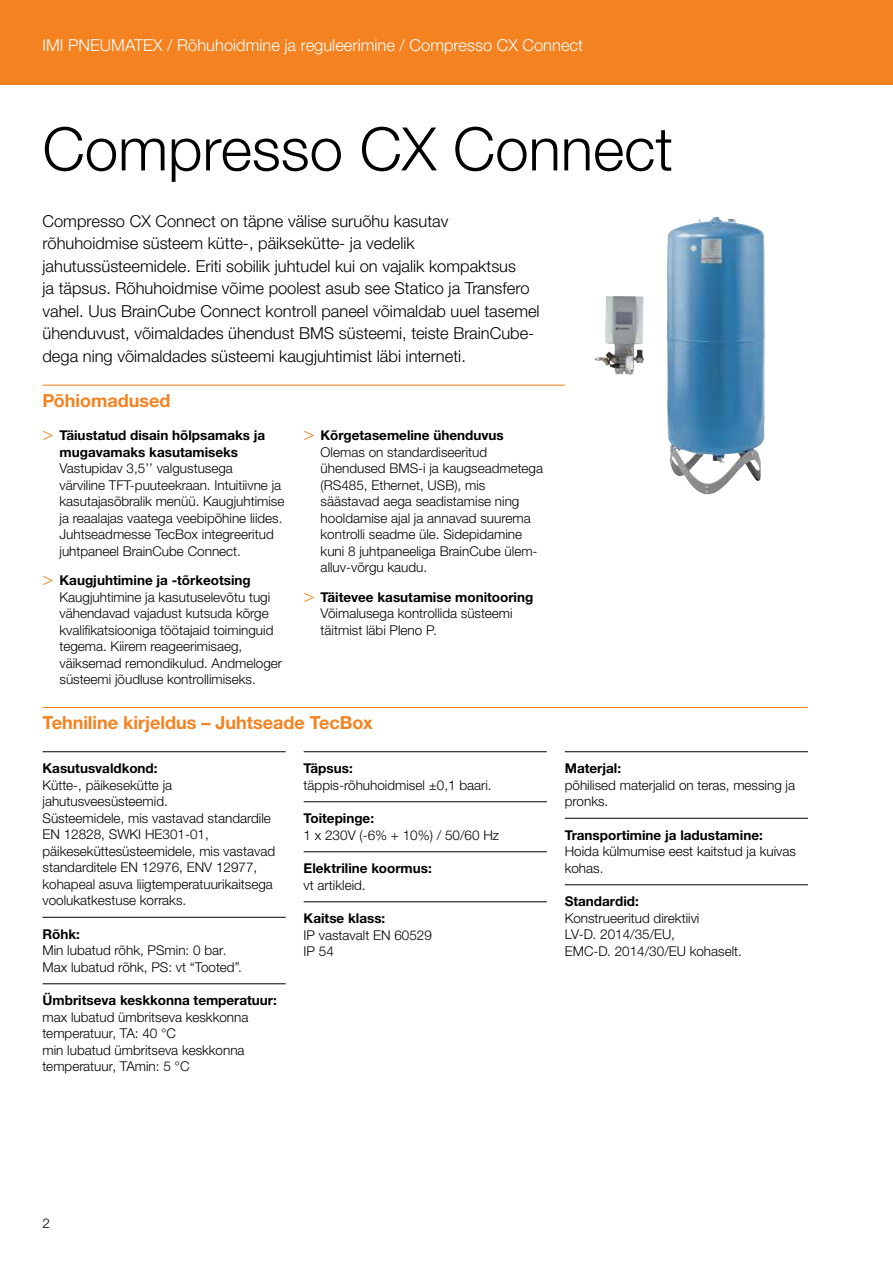
<style>
.page{position:relative;width:893px;height:1263px;background:#fff}
.page>*{position:absolute;margin:0;border:0;box-sizing:border-box;transform-origin:0 0}
.t1{font:300 60px "Helvetica Neue LTW1 G";color:#000}
.t2{font:700 18px "Helvetica Neue LTW1 G";color:#f58220}
.t3{font:300 16.5px/22.5px "Helvetica Neue LTW1 G";color:#000}
.t4{font:300 16.5px "Helvetica Neue LTW1 G";color:#fff}
.t5{font:300 13.5px/16.5px "Helvetica Neue LTW1 G";color:#000}
.t6{font:700 13.5px/16.5px "Helvetica Neue LTW1 G";color:#000}
.s1{font-family:"Helvetica Neue LT Std";font-weight:300;font-size:18px;color:#f58220}
.s2{font-family:"Helvetica Neue LT Std";font-size:18px;color:#f58220}
.s3{font-weight:700}
</style>
<div class="page">
<div style="left:0;top:0;width:893px;height:85px;background:#f58220"></div>
<hr style="left:43px;top:385px;width:522px;height:1px;background:#f58220">
<hr style="left:43px;top:707px;width:765px;height:1px;background:#f58220">
<hr style="left:43px;top:751px;width:243px;height:1px;background:#000">
<hr style="left:43px;top:917px;width:243px;height:1px;background:#000">
<hr style="left:43px;top:983px;width:243px;height:1px;background:#000">
<hr style="left:304px;top:751px;width:243px;height:1px;background:#000">
<hr style="left:304px;top:801px;width:243px;height:1px;background:#000">
<hr style="left:304px;top:851px;width:243px;height:1px;background:#000">
<hr style="left:304px;top:901px;width:243px;height:1px;background:#000">
<hr style="left:565px;top:751px;width:243px;height:1px;background:#000">
<hr style="left:565px;top:818px;width:243px;height:1px;background:#000">
<hr style="left:565px;top:884px;width:243px;height:1px;background:#000">
<img style="left:666px;top:217px;width:99px;height:278px">
<p class="t4" style="left:43px;top:35px;width:542px">IMI PNEUMATEX / Rõhuhoidmine ja reguleerimine / Compresso CX Connect</p>
<h1 class="t1" style="left:43px;top:112px;width:632px">Compresso CX Connect</h1>
<p class="t3" style="left:43px;top:210px;width:499px">Compresso CX Connect on täpne välise suruõhu kasutav rõhuhoidmise süsteem kütte-, päiksekütte- ja vedelik jahutussüsteemidele. Eriti sobilik juhtudel kui on vajalik kompaktsus<br>ja täpsus. Rõhuhoidmise võime poolest asub see Statico ja Transfero vahel. Uus BrainCube Connect kontroll paneel võimaldab uuel tasemel ühenduvust, võimaldades ühendust BMS süsteemi, teiste BrainCube&shy;dega ning võimaldades süsteemi kaugjuhtimist läbi interneti.</p>
<h2 class="t2" style="left:43px;top:389px;width:130px">Põhiomadused</h2>
<p class="t6" style="left:60px;top:427px;width:207px;text-indent:-17px"><span class="s1">&gt;</span> Täiustatud disain hõlpsamaks ja mugavamaks kasutamiseks</p>
<p class="t5" style="left:60px;top:460px;width:226px">Vastupidav 3,5’’ valgustusega<br>värviline TFT-puuteekraan. Intuitiivne ja kasutajasõbralik menüü. Kaugjuhtimise ja reaalajas vaatega veebipõhine liides.<br>Juhtseadmesse TecBox integreeritud juhtpaneel BrainCube Connect.</p>
<p class="t5" style="left:60px;top:572px;width:224px;text-indent:-17px"><span class="s2">&gt;</span> <span class="s3">Kaugjuhtimine ja -tõrkeotsing </span>Kaugjuhtimine ja kasutuselevõtu tugi vähendavad vajadust kutsuda kõrge kvalifikatsiooniga töötajaid toiminguid tegema. Kiirem reageerimisaeg, väiksemad remondikulud. Andmeloger süsteemi jõudluse kontrollimiseks.</p>
<p class="t5" style="left:321px;top:427px;width:224px;text-indent:-17px"><span class="s2">&gt;</span> <span class="s3">Kõrgetasemeline ühenduvus<br></span>Olemas on standardiseeritud ühendused BMS-i ja kaugseadmetega (RS485, Ethernet, USB), mis säästavad aega seadistamise ning hooldamise ajal ja annavad suurema kontrolli seadme üle. Sidepidamine kuni 8 juhtpaneeliga BrainCube ülem&shy;alluv-võrgu kaudu.</p>
<p class="t5" style="left:321px;top:589px;width:214px;text-indent:-17px"><span class="s2">&gt;</span> <span class="s3">Täitevee kasutamise monitooring<br></span>Võimalusega kontrollida süsteemi täitmist läbi Pleno P.</p>
<h2 class="t2" style="left:43px;top:712px;width:332px">Tehniline kirjeldus – Juhtseade TecBox</h2>
<p class="t6" style="left:43px;top:760px;width:117px">Kasutusvaldkond:</p>
<p class="t5" style="left:43px;top:777px;width:234px">Kütte-, päikesekütte ja jahutusveesüsteemid.<br>Süsteemidele, mis vastavad standardile<br>EN 12828, SWKI HE301-01, päikeseküttesüsteemidele, mis vastavad standarditele EN 12976, ENV 12977, kohapeal asuva liigtemperatuurikaitsega voolukatkestuse korraks.</p>
<p class="t6" style="left:43px;top:926px;width:39px">Rõhk:</p>
<p class="t5" style="left:43px;top:942px;width:201px">Min lubatud rõhk, PSmin: 0 bar.<br>Max lubatud rõhk, PS: vt “Tooted”.</p>
<p class="t6" style="left:43px;top:992px;width:236px">Ümbritseva keskkonna temperatuur:</p>
<p class="t5" style="left:43px;top:1009px;width:207px">max lubatud ümbritseva keskkonna temperatuur, TA: 40 °C<br>min lubatud ümbritseva keskkonna temperatuur, TAmin: 5 °C</p>
<p class="t6" style="left:304px;top:760px;width:51px">Täpsus:</p>
<p class="t5" style="left:304px;top:777px;width:189px">täppis-rõhuhoidmisel ±0,1 baari.</p>
<p class="t6" style="left:304px;top:810px;width:72px">Toitepinge:</p>
<p class="t5" style="left:304px;top:827px;width:197px">1 x 230V (-6% + 10%) / 50/60 Hz</p>
<p class="t6" style="left:304px;top:860px;width:130px">Elektriline koormus:</p>
<p class="t5" style="left:304px;top:877px;width:64px">vt artikleid.</p>
<p class="t6" style="left:304px;top:910px;width:83px">Kaitse klass:</p>
<p class="t5" style="left:304px;top:927px;width:130px">IP vastavalt EN 60529<br>IP 54</p>
<p class="t5" style="left:43px;top:1215px;width:9px">2</p>
<p class="t6" style="left:565px;top:760px;width:58px">Materjal:</p>
<p class="t5" style="left:565px;top:777px;width:232px">põhilised materjalid on teras, messing ja pronks.</p>
<p class="t6" style="left:565px;top:827px;width:200px">Transportimine ja ladustamine:</p>
<p class="t5" style="left:565px;top:843px;width:233px">Hoida külmumise eest kaitstud ja kuivas kohas.</p>
<p class="t6" style="left:565px;top:893px;width:76px">Standardid:</p>
<p class="t5" style="left:565px;top:910px;width:179px">Konstrueeritud direktiivi<br>LV-D. 2014/35/EU,<br>EMC-D. 2014/30/EU kohaselt.</p>
</div>
